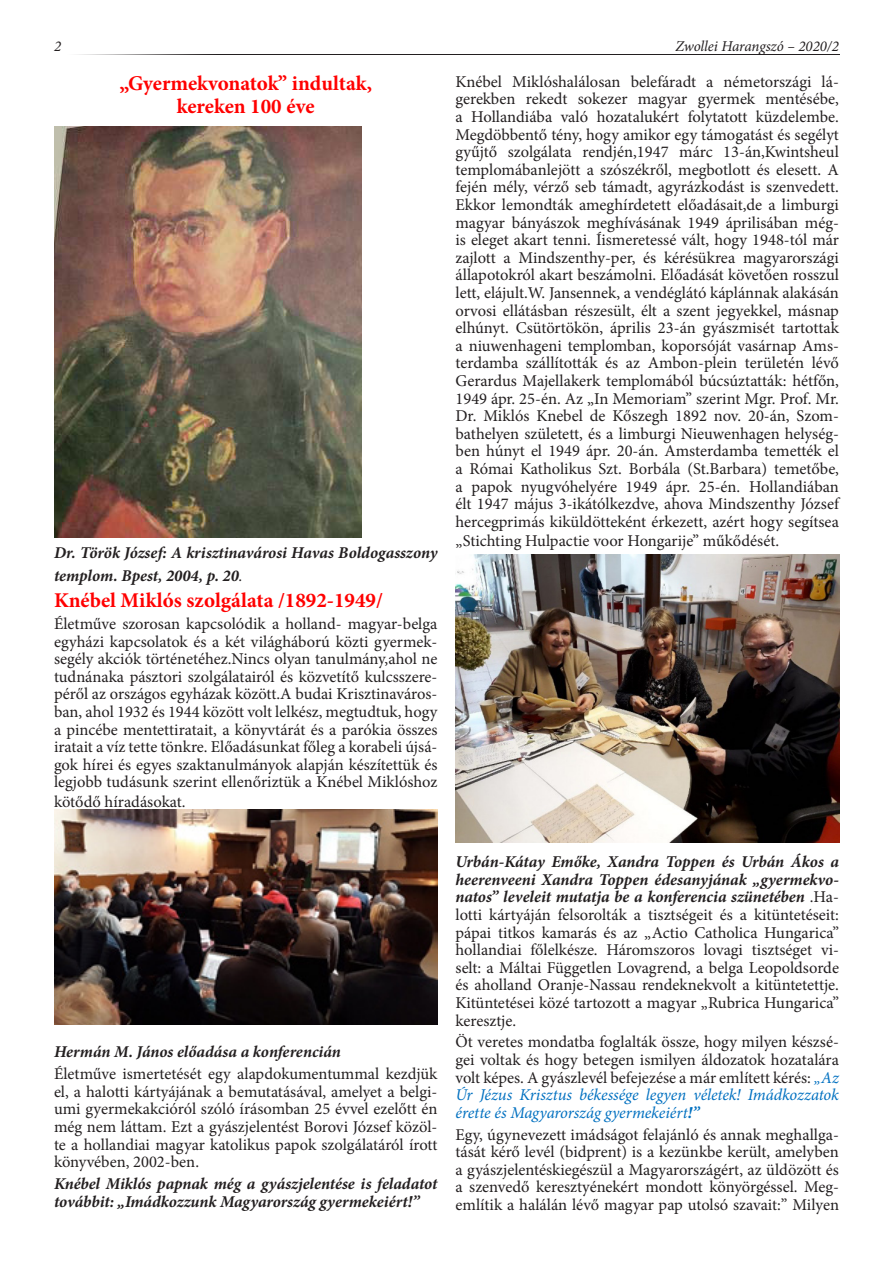
<style>
.page{position:relative;width:893px;height:1263px;background:#fff}
.page>*{position:absolute;margin:0;border:0;box-sizing:border-box;transform-origin:0 0}
.t1{font:700 21px "Minion Pro";color:#f00}
.t2{font:16.5px/17.5px "Minion Pro";color:#231f20;text-align:justify}
.t3{font:italic 700 16.5px/22.6px "Minion Pro";letter-spacing:-.005em;color:#231f20}
.t4{font:italic 15px "Minion Pro";letter-spacing:-.005em;color:#231f20}
.s1{font-weight:400}
.s2{font-weight:700;font-style:italic}
.s3{font-style:italic;color:#0070c0}
.s4{font-weight:700;font-style:italic;color:#0070c0}
</style>
<div class="page">
<img style="left:78px;top:54px;width:761px;height:1px">
<img style="left:54px;top:126px;width:308px;height:411px">
<img style="left:54px;top:809px;width:383px;height:216px">
<img style="left:455px;top:555px;width:384px;height:287px">
<p class="t4" style="left:54px;top:36px;width:9px">2</p>
<p class="t4" style="left:676px;top:36px;width:165px">Zwollei Harangszó – 2020/2</p>
<p class="t1" style="left:119px;top:69px;width:254px">„Gyermekvonatok” indultak,</p>
<p class="t1" style="left:177px;top:91px;width:139px">kereken 100 éve</p>
<p class="t3" style="left:54px;top:541px;width:385px">Dr. Török József: A krisztinavárosi Havas Boldogasszony templom. Bpest, 2004, p. 20<span class="s1">.</span></p>
<p class="t1" style="left:54px;top:586px;width:330px">Knébel Miklós szolgálata /1892-1949/</p>
<p class="t2" style="left:54px;top:615px;width:385px">Életműve szorosan kapcsolódik a holland- magyar-belga egyházi kapcsolatok és a két világháború közti gyermek&shy;segély akciók történetéhez.Nincs olyan tanulmány,ahol ne tudnánaka pásztori szolgálatairól és közvetítő kulcsszere&shy;péről az országos egyházak között.A budai Krisztinaváros&shy;ban, ahol 1932 és 1944 között volt lelkész, megtudtuk, hogy a pincébe mentettiratait, a könyvtárát és a parókia összes iratait a víz tette tönkre. Előadásunkat főleg a korabeli újsá&shy;gok hírei és egyes szaktanulmányok alapján készítettük és legjobb tudásunk szerint ellenőriztük a Knébel Miklóshoz</p>
<p class="t2" style="left:54px;top:793px;width:133px">kötődő híradásokat.</p>
<p class="t2" style="left:455px;top:73px;width:385px">Knébel Miklóshalálosan belefáradt a németországi lá&shy;gerekben rekedt sokezer magyar gyermek mentésébe, a Hollandiába való hozatalukért folytatott küzdelembe.<br>Megdöbbentő tény, hogy amikor egy támogatást és segélyt gyűjtő szolgálata rendjén,1947 márc 13-án,Kwintsheul templomábanlejött a szószékről, megbotlott és elesett. A fején mély, vérző seb támadt, agyrázkodást is szenvedett.<br>Ekkor lemondták ameghírdetett előadásait,de a limburgi magyar bányászok meghívásának 1949 áprilisában még&shy;is eleget akart tenni. Íismeretessé vált, hogy 1948-tól már zajlott a Mindszenthy-per, és kérésükrea magyarországi állapotokról akart beszámolni. Előadását követően rosszul lett, elájult.W. Jansennek, a vendéglátó káplánnak alakásán orvosi ellátásban részesült, élt a szent jegyekkel, másnap elhúnyt. Csütörtökön, április 23-án gyászmisét tartottak a niuwenhageni templomban, koporsóját vasárnap Ams&shy;terdamba szállították és az Ambon-plein területén lévő Gerardus Majellakerk templomából búcsúztatták: hétfőn, 1949 ápr. 25-én. Az „In Memoriam” szerint Mgr. Prof. Mr.<br>Dr. Miklós Knebel de Kőszegh 1892 nov. 20-án, Szom&shy;bathelyen született, és a limburgi Nieuwenhagen helység&shy;ben húnyt el 1949 ápr. 20-án. Amsterdamba temették el a Római Katholikus Szt. Borbála (St.Barbara) temetőbe, a papok nyugvóhelyére 1949 ápr. 25-én. Hollandiában élt 1947 május 3-ikátólkezdve, ahova Mindszenthy József hercegprimás kiküldötteként érkezett, azért hogy segítsea</p>
<p class="t2" style="left:455px;top:532px;width:325px">„Stichting Hulpactie voor Hongarije” műkődését.</p>
<p class="t3" style="left:54px;top:1040px;width:288px">Hermán M. János előadása a konferencián</p>
<p class="t2" style="left:54px;top:1065px;width:385px">Életműve ismertetését egy alapdokumentummal kezdjük el, a halotti kártyájának a bemutatásával, amelyet a belgi&shy;umi gyermekakcióról szóló írásomban 25 évvel ezelőtt én még nem láttam. Ezt a gyászjelentést Borovi József közöl&shy;te a hollandiai magyar katolikus papok szolgálatáról írott könyvében, 2002-ben.</p>
<p class="t3" style="left:54px;top:1175px;width:385px;line-height:17.5px">Knébel Miklós papnak még a gyászjelentése is feladatot továbbit: „Imádkozzunk Magyarország gyermekeiért!”</p>
<p class="t2" style="left:455px;top:853px;width:385px"><span class="s2">Urbán-Kátay Emőke, Xandra Toppen és Urbán Ákos a heerenveeni Xandra Toppen édesanyjának „gyermekvo&shy;natos” leveleit mutatja be a konferencia szünetében</span> .Ha&shy;lotti kártyáján felsorolták a tisztségeit és a kitüntetéseit: pápai titkos kamarás és az „Actio Catholica Hungarica” hollandiai főlelkésze. Háromszoros lovagi tisztséget vi&shy;selt: a Máltai Független Lovagrend, a belga Leopoldsorde és aholland Oranje-Nassau rendeknekvolt a kitüntetettje.<br>Kitüntetései közé tartozott a magyar „Rubrica Hungarica” keresztje.</p>
<p class="t2" style="left:455px;top:1033px;width:385px">Öt veretes mondatba foglalták össze, hogy milyen készsé&shy;gei voltak és hogy betegen ismilyen áldozatok hozatalára volt képes. A gyászlevél befejezése a már említett kérés: <span class="s3">„Az Úr Jézus Krisztus békessége legyen véletek! Imádkozzatok érette és Magyarország gyermekeiért</span><span class="s4">!”</span></p>
<p class="t2" style="left:455px;top:1126px;width:385px">Egy, úgynevezett imádságot felajánló és annak meghallga&shy;tását kérő levél (bidprent) is a kezünkbe került, amelyben a gyászjelentéskiegészül a Magyarországért, az üldözött és a szenvedő keresztyénekért mondott könyörgéssel. Meg&shy;említik a halálán lévő magyar pap utolsó szavait:” Milyen</p>
</div>
